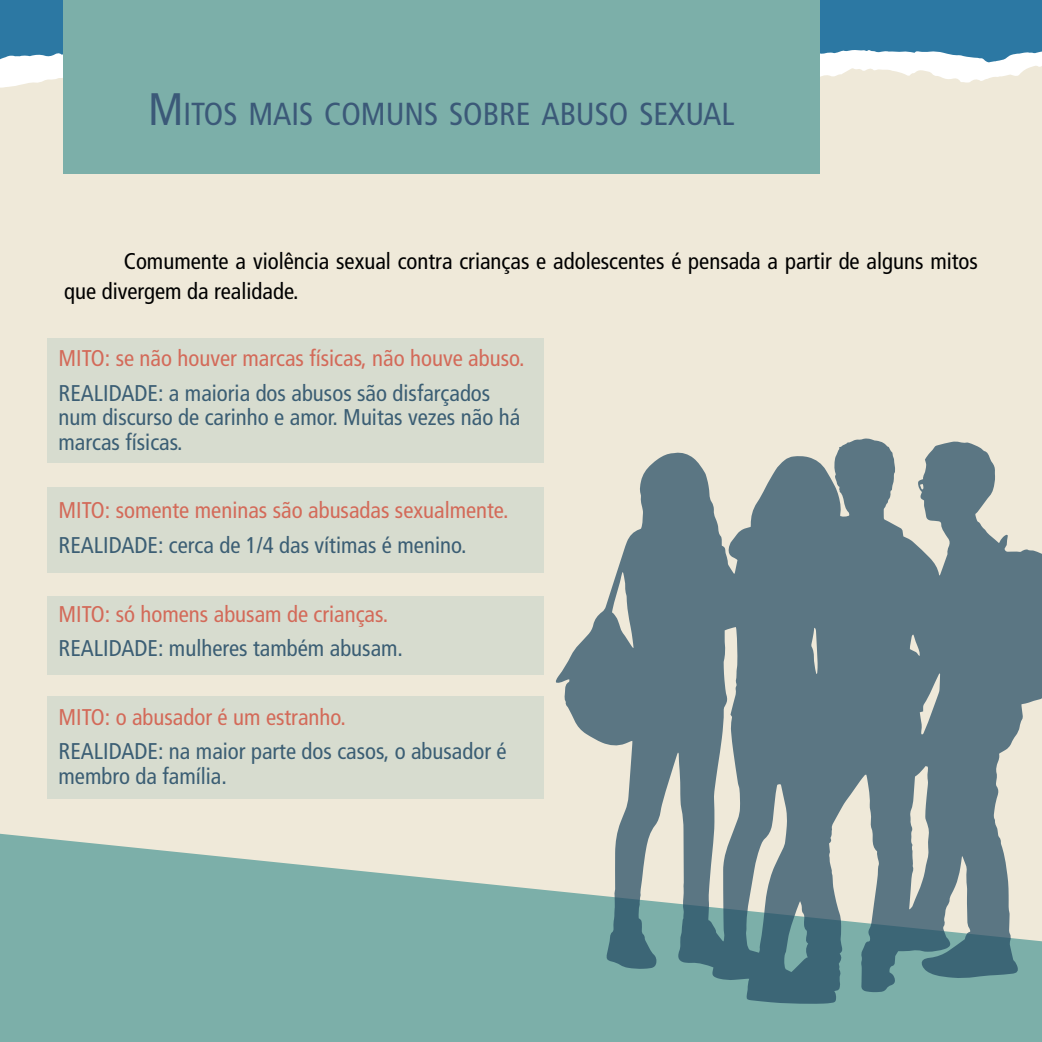
<style>
.page{position:relative;width:1042px;height:1042px;background:#efe9d9}
.page>*{position:absolute;margin:0;border:0;box-sizing:border-box;transform-origin:0 0}
.t1{font:condensed 31.85px "Frutiger LT";color:#3b5978}
.t2{font:condensed 22.75px/24.5px "Frutiger LT";color:#3b5e74}
.t3{font:condensed 22.75px "Frutiger LT";color:#d36a59}
.t4{font:condensed 22.75px/29.8px "Frutiger LT";color:#000}
.s1{font-size:45.5px}
</style>
<div class="page">
<div style="left:0;top:0;width:1042px;height:63px;background:#2c78a3"></div>
<svg style="left:0;top:46px;width:1042px;height:43px"></svg>
<svg style="left:0;top:834px;width:1042px;height:208px;background:#89b5ae"></svg>
<div style="left:63px;top:0;width:756px;height:173px;background:#7cafa9"></div>
<div style="left:47px;top:338px;width:496px;height:125px;background:#d7dccf"></div>
<div style="left:47px;top:487px;width:496px;height:86px;background:#d7dccf"></div>
<div style="left:47px;top:596px;width:496px;height:79px;background:#d7dccf"></div>
<div style="left:47px;top:696px;width:496px;height:103px;background:#d7dccf"></div>
<svg style="left:556px;top:438px;width:486px;height:566px;fill:#5b7683"></svg>
<h1 class="t1" style="left:148px;top:95px;width:588px"><span class="s1">M</span> ITOS MAIS COMUNS SOBRE ABUSO SEXUAL</h1>
<p class="t4" style="left:64px;top:246px;width:915px;text-indent:60px">Comumente a violência sexual contra crianças e adolescentes é pensada a partir de alguns mitos que divergem da realidade.</p>
<p class="t3" style="left:59px;top:345px;width:468px">MITO: se não houver marcas físicas, não houve abuso.</p>
<p class="t2" style="left:59px;top:380px;width:463px">REALIDADE: a maioria dos abusos são disfarçados num discurso de carinho e amor. Muitas vezes não há marcas físicas.</p>
<p class="t3" style="left:59px;top:497px;width:452px">MITO: somente meninas são abusadas sexualmente.</p>
<p class="t2" style="left:59px;top:533px;width:409px">REALIDADE: cerca de 1/4 das vítimas é menino.</p>
<p class="t3" style="left:59px;top:600px;width:331px">MITO: só homens abusam de crianças.</p>
<p class="t2" style="left:59px;top:636px;width:346px">REALIDADE: mulheres também abusam.</p>
<p class="t3" style="left:59px;top:704px;width:289px">MITO: o abusador é um estranho.</p>
<p class="t2" style="left:59px;top:739px;width:450px">REALIDADE: na maior parte dos casos, o abusador é membro da família.</p>
</div>
